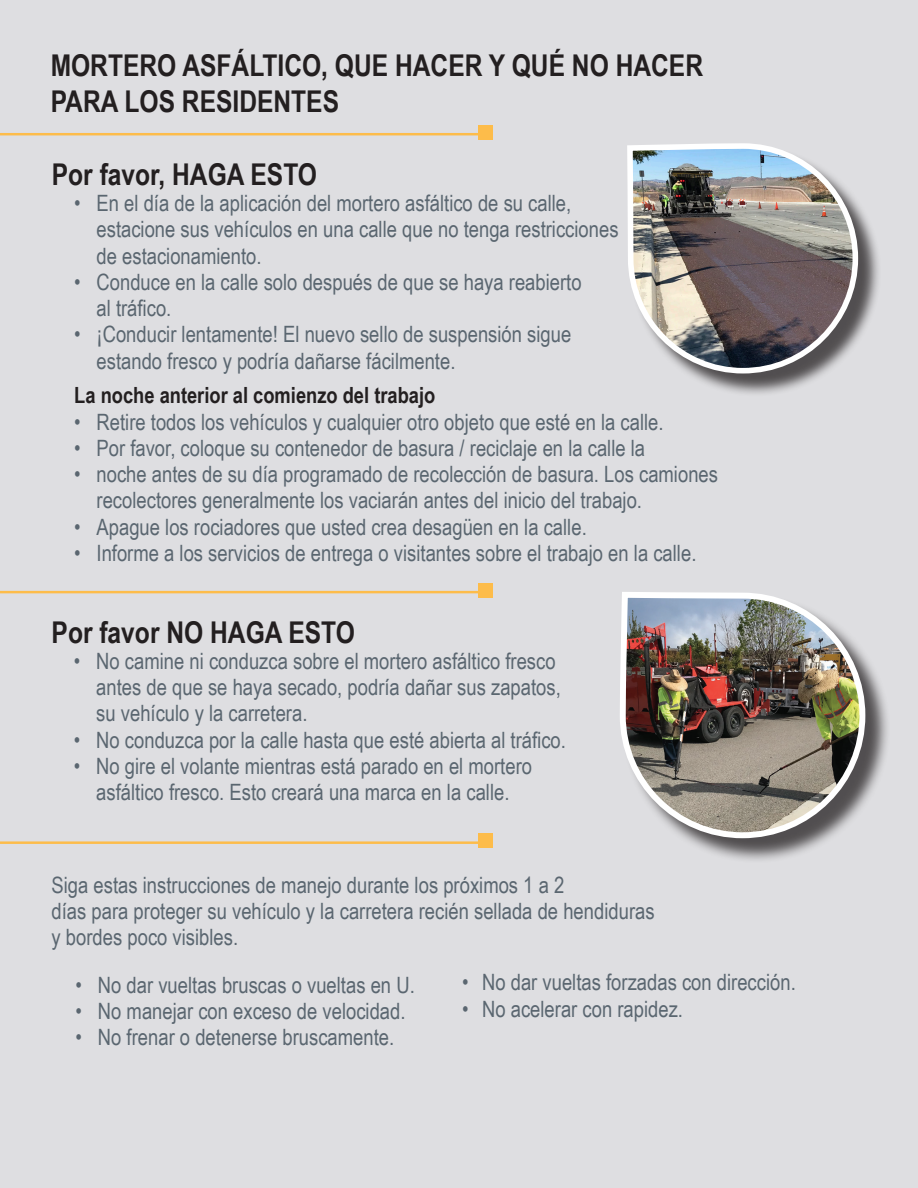
<style>
.page{position:relative;width:918px;height:1188px;background:#dedee1}
.page>*{position:absolute;margin:0;border:0;box-sizing:border-box;transform-origin:0 0}
.t1{font:700 30px/36px "Arial Narrow";color:#231f20}
.t2{font:22.5px/26.2px "Arial Narrow";color:#5a6670}
.t3{font:700 22.35px "Arial Narrow";color:#231f20}
</style>
<div class="page">
<div style="left:630px;top:146px;width:251px;height:250px;background:#231f20;opacity:.75"></div>
<img style="left:627px;top:143px;width:234px;height:233px">
<div style="left:622px;top:595px;width:268px;height:268px;background:#231f20;opacity:.75"></div>
<img style="left:620px;top:592px;width:248px;height:249px">
<hr style="left:0;top:133px;width:484px;height:2px;background:#fdbc4a">
<div style="left:478px;top:125px;width:14px;height:15px;background:#fdbc4a"></div>
<hr style="left:0;top:591px;width:484px;height:2px;background:#fdbc4a">
<div style="left:478px;top:583px;width:14px;height:14px;background:#fdbc4a"></div>
<hr style="left:0;top:841px;width:484px;height:3px;background:#fdbc4a">
<div style="left:478px;top:834px;width:14px;height:14px;background:#fdbc4a"></div>
<p class="t1" style="left:51px;top:46px;width:654px">MORTERO ASFÁLTICO, QUE HACER Y QUÉ NO HACER<br>PARA LOS RESIDENTES</p>
<p class="t1" style="left:52px;top:155px;width:267px">Por favor, HAGA ESTO</p>
<p class="t2" style="left:97px;top:189px;width:524px;text-indent:-22px">• En el día de la aplicación del mortero asfáltico de su calle, estacione sus vehículos en una calle que no tenga restricciones de estacionamiento.</p>
<p class="t2" style="left:97px;top:268px;width:487px;text-indent:-22px">• Conduce en la calle solo después de que se haya reabierto al tráfico.</p>
<p class="t2" style="left:97px;top:320px;width:476px;text-indent:-22px">• ¡Conducir lentamente! El nuevo sello de suspensión sigue estando fresco y podría dañarse fácilmente.</p>
<p class="t3" style="left:74px;top:379px;width:363px">La noche anterior al comienzo del trabajo</p>
<p class="t2" style="left:74px;top:408px;width:591px">• Retire todos los vehículos y cualquier otro objeto que esté en la calle.</p>
<p class="t2" style="left:74px;top:434px;width:573px">• Por favor, coloque su contenedor de basura / reciclaje en la calle la</p>
<p class="t2" style="left:97px;top:460px;width:623px;text-indent:-22px">• noche antes de su día programado de recolección de basura. Los camiones recolectores generalmente los vaciarán antes del inicio del trabajo.</p>
<p class="t2" style="left:74px;top:513px;width:514px">• Apague los rociadores que usted crea desagüen en la calle.</p>
<p class="t2" style="left:74px;top:539px;width:624px">• Informe a los servicios de entrega o visitantes sobre el trabajo en la calle.</p>
<p class="t1" style="left:52px;top:613px;width:305px">Por favor NO HAGA ESTO</p>
<p class="t2" style="left:96px;top:647px;width:466px;text-indent:-22px">• No camine ni conduzca sobre el mortero asfáltico fresco antes de que se haya secado, podría dañar sus zapatos, su vehículo y la carretera.</p>
<p class="t2" style="left:74px;top:726px;width:494px">• No conduzca por la calle hasta que esté abierta al tráfico.</p>
<p class="t2" style="left:74px;top:752px;width:460px;text-align:center">• No gire el volante mientras está parado en el mortero asfáltico fresco. Esto creará una marca en la calle.</p>
<p class="t2" style="left:52px;top:871px;width:605px">Siga estas instrucciones de manejo durante los próximos 1 a 2<br>días para proteger su vehículo y la carretera recién sellada de hendiduras y bordes poco visibles.</p>
<p class="t2" style="left:76px;top:971px;width:341px">• No dar vueltas bruscas o vueltas en U.</p>
<p class="t2" style="left:76px;top:997px;width:331px">• No manejar con exceso de velocidad.</p>
<p class="t2" style="left:76px;top:1024px;width:320px">• No frenar o detenerse bruscamente.</p>
<p class="t2" style="left:462px;top:968px;width:335px">• No dar vueltas forzadas con dirección.</p>
<p class="t2" style="left:462px;top:995px;width:222px">• No acelerar con rapidez.</p>
</div>
